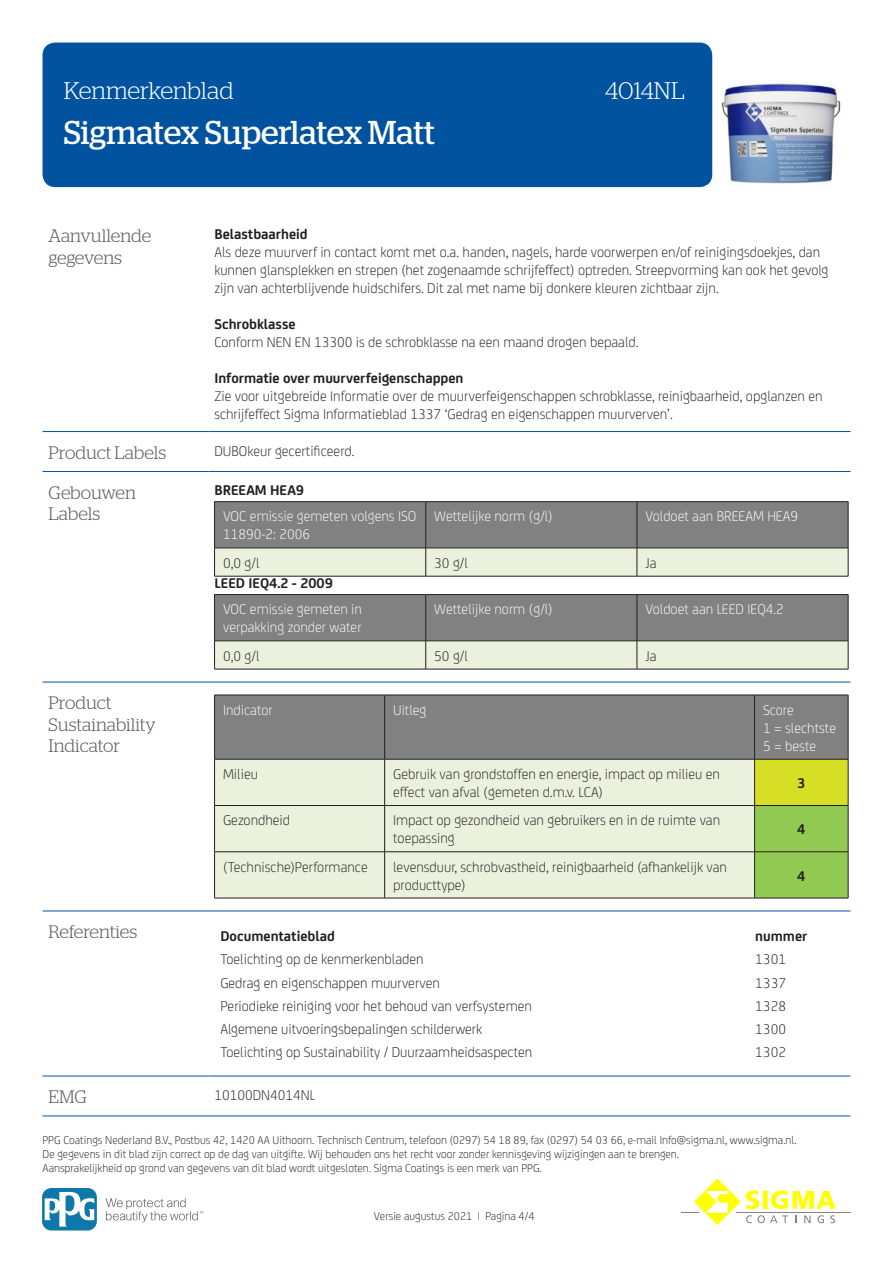
<style>
.page{position:relative;width:893px;height:1263px;background:#fff}
.page>*{position:absolute;margin:0;border:0;box-sizing:border-box;transform-origin:0 0}
.t1{font:33px "Stag";color:#fff}
.t2{font:300 24px "Stag";color:#fff}
.t3{font:300 18px/21.6px "Stag";color:#57585a}
.t4{font:300 15px/18px "FS Joey";color:#231f20}
.t5{font:300 15px/18px "FS Joey";color:#fff}
.t6{font:700 15px "FS Joey";color:#231f20}
.t7{font:300 12px/14.4px "FS Joey";color:#231f20}
</style>
<div class="page">
<div style="left:43px;top:43px;width:669px;height:144px;background:#0153a0;border-radius:13px"></div>
<hr style="left:681px;top:1211px;width:169px;height:1px;background:#808285">
<svg style="left:689px;top:1178px;width:147px;height:47px"></svg>
<svg style="left:106px;top:1198px;width:97px;height:24px"></svg>
<svg style="left:43px;top:1188px;width:54px;height:42px"></svg>
<svg style="left:45px;top:1191px;width:49px;height:35px"></svg>
<hr style="left:43px;top:431px;width:165px;height:1px;background:#0153a0">
<hr style="left:208px;top:431px;width:642px;height:1px;background:#0153a0">
<hr style="left:43px;top:471px;width:165px;height:1px;background:#0153a0">
<hr style="left:208px;top:471px;width:642px;height:1px;background:#0153a0">
<hr style="left:43px;top:682px;width:165px;height:1px;background:#0153a0">
<hr style="left:208px;top:682px;width:642px;height:1px;background:#0153a0">
<hr style="left:43px;top:911px;width:165px;height:1px;background:#0153a0">
<hr style="left:208px;top:911px;width:642px;height:1px;background:#0153a0">
<hr style="left:43px;top:1076px;width:165px;height:1px;background:#0153a0">
<hr style="left:208px;top:1076px;width:642px;height:1px;background:#0153a0">
<hr style="left:43px;top:1115px;width:165px;height:1px;background:#0153a0">
<hr style="left:208px;top:1115px;width:642px;height:1px;background:#0153a0">
<hr style="left:214px;top:501px;width:212px;height:1px;background:#231f20">
<hr style="left:426px;top:501px;width:211px;height:1px;background:#231f20">
<hr style="left:637px;top:501px;width:211px;height:1px;background:#231f20">
<svg style="left:214px;top:502px;width:635px;height:74px;background:#a4a79f"></svg>
<hr style="left:214px;top:576px;width:212px;height:1px;background:#231f20">
<hr style="left:426px;top:576px;width:211px;height:1px;background:#231f20">
<hr style="left:637px;top:576px;width:211px;height:1px;background:#231f20">
<svg style="left:214px;top:594px;width:635px;height:75px;background:#a2a59e"></svg>
<hr style="left:214px;top:669px;width:212px;height:1px;background:#231f20">
<hr style="left:426px;top:669px;width:211px;height:1px;background:#231f20">
<hr style="left:637px;top:669px;width:211px;height:1px;background:#231f20">
<div style="left:215px;top:696px;width:633px;height:63px;background:#808180"></div>
<div style="left:215px;top:760px;width:539px;height:138px;background:#eaf1dd"></div>
<div style="left:755px;top:759px;width:93px;height:46px;background:#d6df26"></div>
<div style="left:755px;top:806px;width:93px;height:92px;background:#91c953"></div>
<hr style="left:214px;top:695px;width:171px;height:1px;background:#231f20">
<hr style="left:214px;top:695px;width:1px;height:64px;background:#231f20">
<hr style="left:385px;top:695px;width:370px;height:1px;background:#231f20">
<hr style="left:384px;top:695px;width:1px;height:64px;background:#231f20">
<hr style="left:755px;top:695px;width:93px;height:1px;background:#231f20">
<hr style="left:754px;top:695px;width:1px;height:64px;background:#231f20">
<hr style="left:848px;top:695px;width:1px;height:64px;background:#231f20">
<hr style="left:214px;top:759px;width:171px;height:1px;background:#231f20">
<hr style="left:214px;top:759px;width:1px;height:46px;background:#231f20">
<hr style="left:385px;top:759px;width:370px;height:1px;background:#231f20">
<hr style="left:384px;top:759px;width:1px;height:46px;background:#231f20">
<hr style="left:755px;top:759px;width:93px;height:1px;background:#231f20">
<hr style="left:754px;top:759px;width:1px;height:46px;background:#231f20">
<hr style="left:848px;top:759px;width:1px;height:46px;background:#231f20">
<hr style="left:214px;top:805px;width:171px;height:1px;background:#231f20">
<hr style="left:214px;top:806px;width:1px;height:45px;background:#231f20">
<hr style="left:385px;top:805px;width:370px;height:1px;background:#231f20">
<hr style="left:384px;top:806px;width:1px;height:45px;background:#231f20">
<hr style="left:755px;top:805px;width:93px;height:1px;background:#231f20">
<hr style="left:754px;top:806px;width:1px;height:45px;background:#231f20">
<hr style="left:848px;top:806px;width:1px;height:45px;background:#231f20">
<hr style="left:214px;top:851px;width:171px;height:1px;background:#231f20">
<hr style="left:214px;top:852px;width:1px;height:46px;background:#231f20">
<hr style="left:385px;top:851px;width:370px;height:1px;background:#231f20">
<hr style="left:384px;top:852px;width:1px;height:46px;background:#231f20">
<hr style="left:755px;top:851px;width:93px;height:1px;background:#231f20">
<hr style="left:754px;top:852px;width:1px;height:46px;background:#231f20">
<hr style="left:848px;top:852px;width:1px;height:46px;background:#231f20">
<hr style="left:214px;top:898px;width:171px;height:1px;background:#231f20">
<hr style="left:385px;top:898px;width:370px;height:1px;background:#231f20">
<hr style="left:755px;top:898px;width:93px;height:1px;background:#231f20">
<img style="left:721px;top:82px;width:120px;height:102px">
<h2 class="t2" style="left:64px;top:82px;width:171px">Kenmerkenblad</h2>
<h2 class="t2" style="left:605px;top:82px;width:81px">4014NL</h2>
<h1 class="t1" style="left:64px;top:121px;width:373px">Sigmatex Superlatex Matt</h1>
<p class="t3" style="left:49px;top:226px;width:104px">Aanvullende gegevens</p>
<p class="t6" style="left:214px;top:227px;width:95px">Belastbaarheid</p>
<p class="t4" style="left:214px;top:243px;width:616px">Als deze muurverf in contact komt met o.a. handen, nagels, harde voorwerpen en/of reinigingsdoekjes, dan kunnen glansplekken en strepen (het zogenaamde schrijfeffect) optreden. Streepvorming kan ook het gevolg zijn van achterblijvende huidschifers. Dit zal met name bij donkere kleuren zichtbaar zijn.</p>
<p class="t6" style="left:214px;top:317px;width:83px">Schrobklasse</p>
<p class="t4" style="left:214px;top:333px;width:426px">Conform NEN EN 13300 is de schrobklasse na een maand drogen bepaald.</p>
<p class="t6" style="left:214px;top:371px;width:251px">Informatie over muurverfeigenschappen</p>
<p class="t4" style="left:214px;top:387px;width:610px">Zie voor uitgebreide Informatie over de muurverfeigenschappen schrobklasse, reinigbaarheid, opglanzen en schrijfeffect Sigma Informatieblad 1337 ‘Gedrag en eigenschappen muurverven’.</p>
<p class="t3" style="left:49px;top:443px;width:119px">Product Labels</p>
<p class="t4" style="left:214px;top:442px;width:142px">DUBOkeur gecertificeerd.</p>
<p class="t3" style="left:49px;top:483px;width:89px">Gebouwen<br>Labels</p>
<p class="t6" style="left:214px;top:484px;width:91px">BREEAM HEA9</p>
<p class="t5" style="left:223px;top:508px;width:195px">VOC emissie gemeten volgens ISO<br>11890-2: 2006</p>
<p class="t5" style="left:434px;top:508px;width:120px">Wettelijke norm (g/l)</p>
<p class="t5" style="left:645px;top:508px;width:154px">Voldoet aan BREEAM HEA9</p>
<p class="t4" style="left:223px;top:554px;width:38px">0,0 g/l</p>
<p class="t4" style="left:434px;top:554px;width:35px">30 g/l</p>
<p class="t4" style="left:645px;top:554px;width:13px">Ja</p>
<p class="t6" style="left:214px;top:577px;width:120px">LEED IEQ4.2 - 2009</p>
<p class="t5" style="left:223px;top:601px;width:140px">VOC emissie gemeten in verpakking zonder water</p>
<p class="t5" style="left:434px;top:601px;width:120px">Wettelijke norm (g/l)</p>
<p class="t5" style="left:645px;top:601px;width:140px">Voldoet aan LEED IEQ4.2</p>
<p class="t4" style="left:223px;top:647px;width:38px">0,0 g/l</p>
<p class="t4" style="left:434px;top:647px;width:35px">50 g/l</p>
<p class="t4" style="left:645px;top:647px;width:13px">Ja</p>
<p class="t3" style="left:49px;top:693px;width:109px">Product<br>Sustainability<br>Indicator</p>
<p class="t5" style="left:223px;top:701px;width:51px">Indicator</p>
<p class="t5" style="left:393px;top:701px;width:35px">Uitleg</p>
<p class="t5" style="left:763px;top:701px;width:74px">Score<br>1 = slechtste<br>5 = beste</p>
<p class="t4" style="left:223px;top:765px;width:36px">Milieu</p>
<p class="t4" style="left:393px;top:765px;width:328px">Gebruik van grondstoffen en energie, impact op milieu en effect van afval (gemeten d.m.v. LCA)</p>
<p class="t6" style="left:797px;top:777px;width:10px">3</p>
<p class="t4" style="left:223px;top:812px;width:69px">Gezondheid</p>
<p class="t4" style="left:393px;top:812px;width:329px">Impact op gezondheid van gebruikers en in de ruimte van toepassing</p>
<p class="t6" style="left:797px;top:823px;width:10px">4</p>
<p class="t4" style="left:223px;top:858px;width:146px">(Technische)Performance</p>
<p class="t4" style="left:393px;top:858px;width:335px">levensduur, schrobvastheid, reinigbaarheid (afhankelijk van producttype)</p>
<p class="t6" style="left:797px;top:869px;width:10px">4</p>
<p class="t3" style="left:49px;top:922px;width:90px">Referenties</p>
<p class="t6" style="left:220px;top:930px;width:116px">Documentatieblad</p>
<p class="t6" style="left:755px;top:930px;width:54px">nummer</p>
<p class="t4" style="left:220px;top:951px;width:205px">Toelichting op de kenmerkenbladen</p>
<p class="t4" style="left:755px;top:951px;width:32px">1301</p>
<p class="t4" style="left:220px;top:974px;width:221px">Gedrag en eigenschappen muurverven</p>
<p class="t4" style="left:755px;top:974px;width:32px">1337</p>
<p class="t4" style="left:220px;top:997px;width:313px">Periodieke reiniging voor het behoud van verfsystemen</p>
<p class="t4" style="left:755px;top:997px;width:32px">1328</p>
<p class="t4" style="left:220px;top:1020px;width:263px">Algemene uitvoeringsbepalingen schilderwerk</p>
<p class="t4" style="left:755px;top:1020px;width:32px">1300</p>
<p class="t4" style="left:220px;top:1044px;width:314px">Toelichting op Sustainability / Duurzaamheidsaspecten</p>
<p class="t4" style="left:755px;top:1044px;width:32px">1302</p>
<p class="t3" style="left:49px;top:1087px;width:40px">EMG</p>
<p class="t4" style="left:214px;top:1086px;width:102px">10100DN4014NL</p>
<p class="t7" style="left:43px;top:1133px;width:755px">PPG Coatings Nederland B.V., Postbus 42, 1420 AA Uithoorn. Technisch Centrum, telefoon (0297) 54 18 89, fax (0297) 54 03 66, e-mail Info@sigma.nl, www.sigma.nl.<br>De gegevens in dit blad zijn correct op de dag van uitgifte. Wij behouden ons het recht voor zonder kennisgeving wijzigingen aan te brengen.<br>Aansprakelijkheid op grond van gegevens van dit blad wordt uitgesloten. Sigma Coatings is een merk van PPG.</p>
<p class="t7" style="left:374px;top:1210px;width:162px">Versie augustus 2021 | Pagina 4/4</p>
</div>
